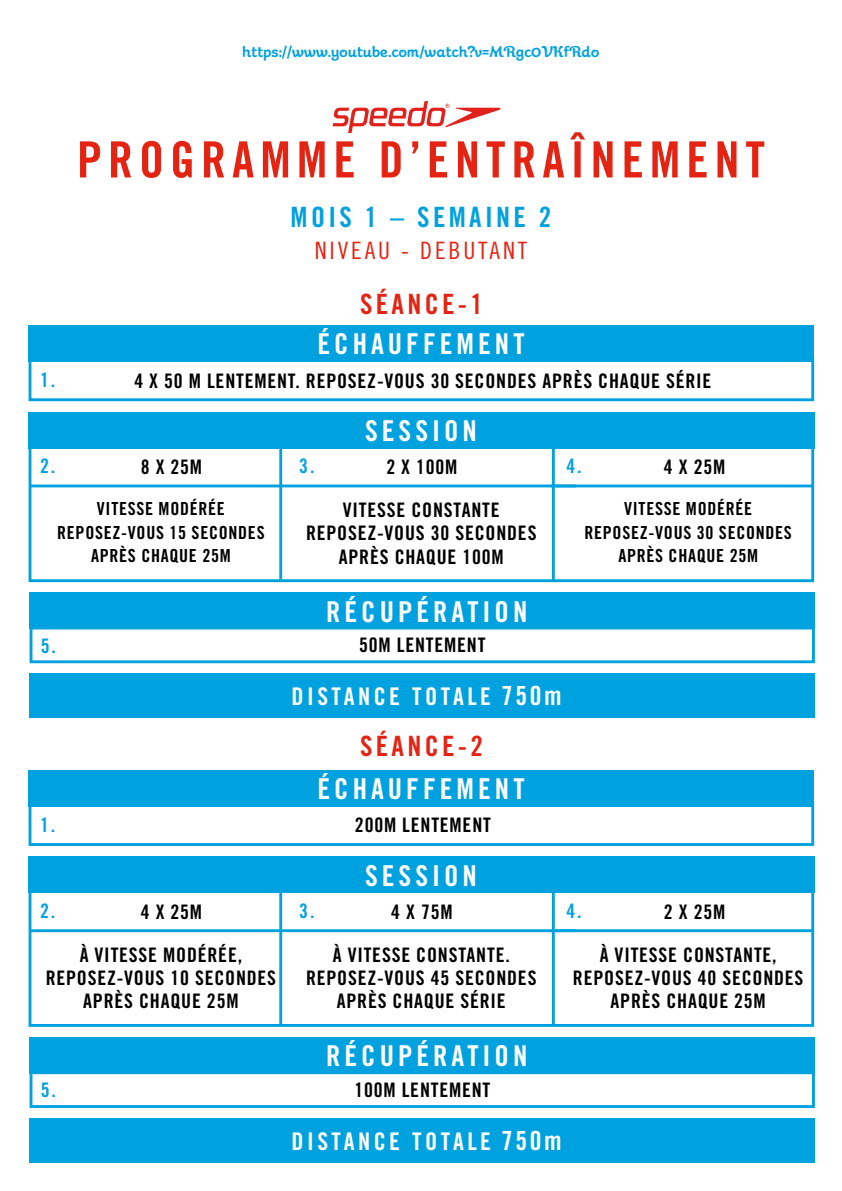
<style>
.page{position:relative;width:842px;height:1191px;background:#fff}
.page>*{position:absolute;margin:0;border:0;box-sizing:border-box;transform-origin:0 0}
.t1{font:50px "Trade Gothic Bold Cond Twenty";letter-spacing:.12em;color:#e42313}
.t2{font:28.8px "Trade Gothic Bold Cond Twenty";letter-spacing:.14em;color:#fff}
.t3{font:28px "Trade Gothic Bold Cond Twenty";letter-spacing:.12em;color:#e42313}
.t4{font:28px "Trade Gothic Bold Cond Twenty";letter-spacing:.12em;color:#00a1df}
.t5{font:24.4px "Trade Gothic Bold Cond Twenty";letter-spacing:.14em;color:#fff}
.t6{font:24px "Trade Gothic Cond Eighteen";letter-spacing:.12em;color:#e42313}
.t7{font:20px/23.4px "Trade Gothic Bold Cond Twenty";letter-spacing:.04em;color:#000;text-align:center}
.t8{font:20px "Trade Gothic Bold Cond Twenty";color:#00a1df}
.t9{font:18px/23.4px "Trade Gothic Bold Cond Twenty";letter-spacing:.04em;color:#000;text-align:center}
.t10{font:700 14px "Galaxie Cassiopeia Basic";color:#00a1df}
.s1{font-size:26.4px}
</style>
<div class="page">
<div style="left:29px;top:359px;width:785px;height:42px;border:3px solid #00a1df"></div>
<div style="left:29px;top:803px;width:785px;height:43px;border:3px solid #00a1df"></div>
<div style="left:30px;top:626px;width:785px;height:37px;border:3px solid #00a1df"></div>
<div style="left:30px;top:1071px;width:785px;height:37px;border:3px solid #00a1df"></div>
<div style="left:30px;top:592px;width:785px;height:37px;background:#00a1df"></div>
<div style="left:30px;top:1037px;width:785px;height:37px;background:#00a1df"></div>
<div style="left:29px;top:441px;width:785px;height:141px;border:3px solid #00a1df"></div>
<div style="left:29px;top:885px;width:785px;height:141px;border:3px solid #00a1df"></div>
<div style="left:29px;top:412px;width:786px;height:36px;background:#00a1df"></div>
<div style="left:29px;top:856px;width:786px;height:37px;background:#00a1df"></div>
<hr style="left:31px;top:484px;width:545px;height:3px;background:#00a1df">
<hr style="left:31px;top:929px;width:545px;height:3px;background:#00a1df">
<hr style="left:279px;top:446px;width:3px;height:135px;background:#00a1df">
<hr style="left:279px;top:890px;width:3px;height:135px;background:#00a1df">
<hr style="left:552px;top:446px;width:3px;height:135px;background:#00a1df">
<hr style="left:552px;top:890px;width:3px;height:135px;background:#00a1df">
<hr style="left:551px;top:484px;width:262px;height:3px;background:#00a1df">
<hr style="left:551px;top:929px;width:262px;height:3px;background:#00a1df">
<div style="left:29px;top:325px;width:785px;height:37px;background:#00a1df"></div>
<div style="left:29px;top:769px;width:785px;height:37px;background:#00a1df"></div>
<div style="left:30px;top:673px;width:785px;height:45px;background:#00a1df"></div>
<div style="left:30px;top:1118px;width:785px;height:44px;background:#00a1df"></div>
<svg style="left:333px;top:101px;width:167px;height:32px"></svg>
<p class="t10" style="left:243px;top:42px;width:358px">https://www.youtube.com/watch?v=MRgc0VKfRdo</p>
<h1 class="t1" style="left:77px;top:129px;width:689px">PROGRAMME D’ENTRAÎNEMENT</h1>
<h3 class="t4" style="left:291px;top:200px;width:262px">MOIS 1 – SEMAINE 2</h3>
<p class="t6" style="left:315px;top:236px;width:214px">NIVEAU - DEBUTANT</p>
<h3 class="t3" style="left:360px;top:287px;width:125px">SÉANCE-1</h3>
<p class="t8" style="left:40px;top:367px;width:17px">1.</p>
<p class="t8" style="left:40px;top:454px;width:17px">2.</p>
<h2 class="t2" style="left:317px;top:326px;width:209px">ÉCHAUFFEMENT</h2>
<p class="t7" style="left:134px;top:369px;width:579px">4 X 50 M LENTEMENT. REPOSEZ-VOUS 30 SECONDES APRÈS CHAQUE SÉRIE</p>
<p class="t7" style="left:141px;top:455px;width:63px">8 X 25M</p>
<p class="t8" style="left:299px;top:454px;width:17px">3.</p>
<h2 class="t2" style="left:365px;top:413px;width:113px">SESSION</h2>
<p class="t7" style="left:386px;top:455px;width:73px">2 X 100M</p>
<p class="t8" style="left:566px;top:454px;width:17px">4.</p>
<p class="t7" style="left:664px;top:455px;width:63px">4 X 25M</p>
<p class="t9" style="left:57px;top:497px;width:209px">VITESSE MODÉRÉE<br>REPOSEZ-VOUS 15 SECONDES<br>APRÈS CHAQUE 25M</p>
<p class="t7" style="left:306px;top:498px;width:232px">VITESSE CONSTANTE<br>REPOSEZ-VOUS 30 SECONDES<br>APRÈS CHAQUE 100M</p>
<p class="t9" style="left:584px;top:497px;width:209px">VITESSE MODÉRÉE<br>REPOSEZ-VOUS 30 SECONDES<br>APRÈS CHAQUE 25M</p>
<h2 class="t2" style="left:326px;top:594px;width:203px">RÉCUPÉRATION</h2>
<p class="t8" style="left:41px;top:633px;width:17px">5.</p>
<p class="t7" style="left:359px;top:633px;width:128px">50M LENTEMENT</p>
<p class="t5" style="left:292px;top:681px;width:272px">DISTANCE TOTALE <span class="s1">750m</span></p>
<h3 class="t3" style="left:360px;top:729px;width:125px">SÉANCE-2</h3>
<h2 class="t2" style="left:317px;top:771px;width:209px">ÉCHAUFFEMENT</h2>
<p class="t8" style="left:40px;top:812px;width:17px">1.</p>
<p class="t7" style="left:355px;top:813px;width:137px">200M LENTEMENT</p>
<h2 class="t2" style="left:365px;top:858px;width:113px">SESSION</h2>
<p class="t8" style="left:40px;top:898px;width:17px">2.</p>
<p class="t7" style="left:141px;top:900px;width:63px">4 X 25M</p>
<p class="t8" style="left:299px;top:898px;width:17px">3.</p>
<p class="t7" style="left:391px;top:900px;width:63px">4 X 75M</p>
<p class="t8" style="left:566px;top:898px;width:17px">4.</p>
<p class="t7" style="left:664px;top:900px;width:63px">2 X 25M</p>
<p class="t7" style="left:46px;top:942px;width:232px">À VITESSE MODÉRÉE,<br>REPOSEZ-VOUS 10 SECONDES<br>APRÈS CHAQUE 25M</p>
<p class="t7" style="left:306px;top:942px;width:232px">À VITESSE CONSTANTE.<br>REPOSEZ-VOUS 45 SECONDES<br>APRÈS CHAQUE SÉRIE</p>
<p class="t7" style="left:573px;top:942px;width:232px">À VITESSE CONSTANTE,<br>REPOSEZ-VOUS 40 SECONDES<br>APRÈS CHAQUE 25M</p>
<h2 class="t2" style="left:326px;top:1038px;width:203px">RÉCUPÉRATION</h2>
<p class="t8" style="left:41px;top:1078px;width:17px">5.</p>
<p class="t7" style="left:354px;top:1078px;width:137px">100M LENTEMENT</p>
<p class="t5" style="left:292px;top:1126px;width:272px">DISTANCE TOTALE <span class="s1">750m</span></p>
</div>
